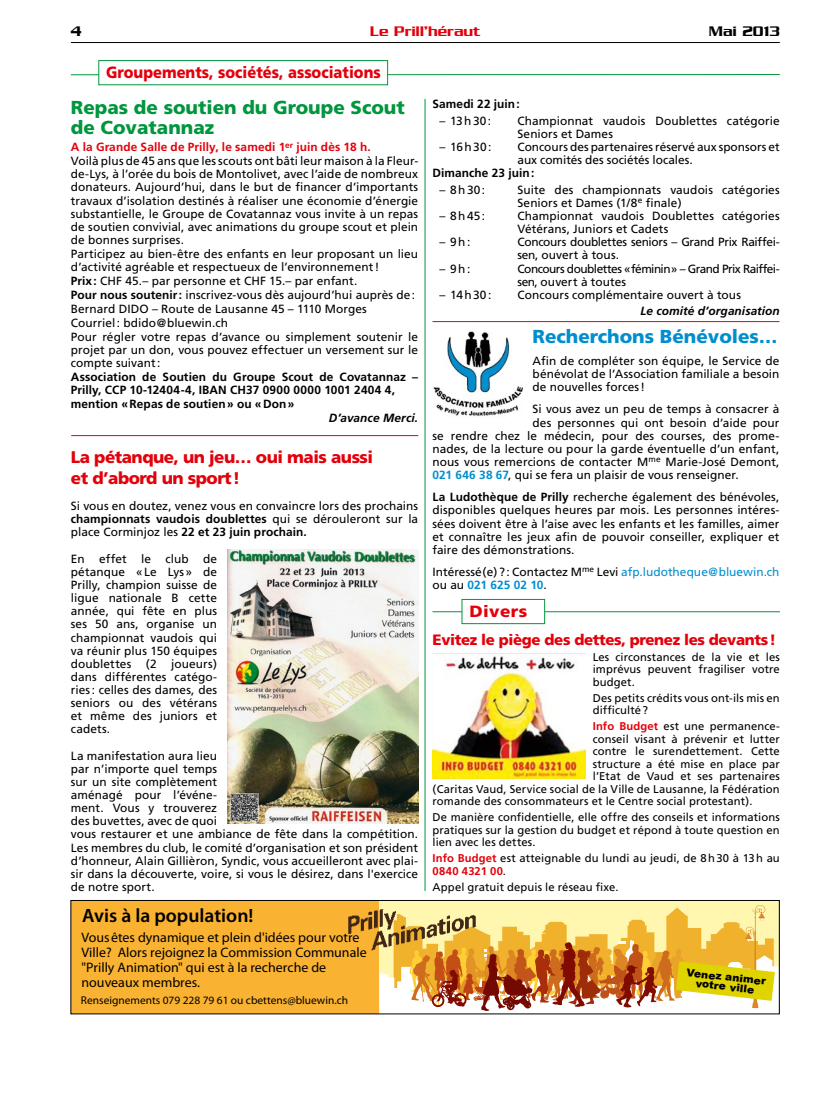
<style>
.page{position:relative;width:833px;height:1099px;background:#fff}
.page>*{position:absolute;margin:0;border:0;box-sizing:border-box;transform-origin:0 0}
.t1{font:600 19.25px "Myriad Pro";color:#000}
.t2{font:900 18.75px/20px "Frutiger";color:#00963e}
.t3{font:900 18.75px "Frutiger";color:#008ecf}
.t4{font:900 16.88px/21.2px "Frutiger";letter-spacing:-.03em;color:#e3000b}
.t5{font:900 16.25px "Frutiger";color:#e3000b;scale:.9 1}
.t6{font:900 16.25px "Frutiger";color:#e3000b;scale:1.05 1}
.t7{font:900 15px "Frutiger";letter-spacing:-.025em;color:#e3000b}
.t8{font:500 15px "Serpentine";color:#e3000b}
.t9{font:500 15px "Serpentine";letter-spacing:-.005em;color:#000}
.t10{font:italic 13.75px/15px "Myriad Pro";color:#000}
.t11{font:11.88px/13.1px "Frutiger";letter-spacing:.005em;color:#000}
.t12{font:700 11.88px/13.5px "Frutiger";letter-spacing:.01em;color:#000}
.t13{font:11.88px/13.1px "Frutiger";letter-spacing:-.045em;color:#000}
.t14{font:11.88px/13.1px "Frutiger";letter-spacing:-.025em;color:#000}
.t15{font:italic 700 11.88px "Frutiger";letter-spacing:.005em;color:#000}
.t16{font:11.25px/12.5px "Frutiger";letter-spacing:.01em;color:#000;text-align:justify}
.t17{font:11.25px "Myriad Pro";color:#000}
.t18{font:900 10.5px/9.5px "Arial";color:#000;text-align:center}
.s1{font-weight:700;color:#e3000b}
.s2{font-weight:700}
.s3{font-weight:700;color:#008ecf}
.s4{color:#008ecf}
</style>
<div class="page">
<hr style="left:71px;top:42px;width:709px;height:1px;background:#000">
<hr style="left:432px;top:611px;width:348px;height:1px;background:#00963e">
<div style="left:462px;top:599px;width:82px;height:24px;background:#fff"></div>
<div style="left:461px;top:599px;width:84px;height:25px;border:1px solid #00963e"></div>
<hr style="left:425px;top:99px;width:1px;height:792px;background:#00963e">
<hr style="left:71px;top:74px;width:709px;height:1px;background:#00963e">
<div style="left:99px;top:61px;width:288px;height:24px;background:#fff"></div>
<div style="left:98px;top:60px;width:290px;height:25px;border:1px solid #00963e"></div>
<hr style="left:71px;top:435px;width:347px;height:1px;background:#e3000b">
<hr style="left:432px;top:321px;width:347px;height:1px;background:#e3000b">
<div style="left:73px;top:902px;width:306px;height:110px;background:#f9b231"></div>
<div style="left:379px;top:900px;width:399px;height:113px;background:#fff7af"></div>
<img style="left:347px;top:908px;width:32px;height:42px">
<svg style="left:379px;top:905px;width:398px;height:107px"></svg>
<div style="left:71px;top:900px;width:708px;height:114px;border:1px solid #000"></div>
<img style="left:433px;top:331px;width:91px;height:85px">
<img style="left:228px;top:549px;width:190px;height:274px">
<img style="left:432px;top:653px;width:153px;height:125px">
<p class="t9" style="left:71px;top:23px;width:12px">4</p>
<p class="t8" style="left:370px;top:23px;width:112px">Le Prill’héraut</p>
<p class="t9" style="left:709px;top:23px;width:72px">Mai 2013</p>
<h3 class="t5" style="left:106px;top:62px;width:306px">Groupements, sociétés, associations</h3>
<h2 class="t2" style="left:71px;top:97px;width:335px">Repas de soutien du Groupe Scout de Covatannaz</h2>
<p class="t11" style="left:71px;top:140px;width:349px;line-height:13.5px"><span class="s1">A la Grande Salle de Prilly, le samedi 1</span><sup>er</sup> <span class="s1">juin dès 18 h.<br></span>Voilà plus de 45 ans que les scouts ont bâti leur maison à la Fleur&shy;de-Lys, à l’orée du bois de Montolivet, avec l’aide de nombreux donateurs. Aujourd’hui, dans le but de financer d’importants travaux d’isolation destinés à réaliser une économie d’énergie substantielle, le Groupe de Covatannaz vous invite à un repas de soutien convivial, avec animations du groupe scout et plein de bonnes surprises.<br>Participez au bien-être des enfants en leur proposant un lieu d’activité agréable et respectueux de l’environnement !<br><span class="s2">Prix :</span> CHF 45.– par personne et CHF 15.– par enfant.<br><span class="s2">Pour nous soutenir :</span> inscrivez-vous dès aujourd’hui auprès de :<br>Bernard DIDO – Route de Lausanne 45 – 1110 Morges<br>Courriel : bdido@bluewin.ch<br>Pour régler votre repas d’avance ou simplement soutenir le projet par un don, vous pouvez effectuer un versement sur le compte suivant :</p>
<p class="t12" style="left:71px;top:370px;width:349px">Association de Soutien du Groupe Scout de Covatannaz –<br>Prilly, CCP 10-12404-4, IBAN CH37 0900 0000 1001 2404 4, mention « Repas de soutien » ou « Don »</p>
<p class="t15" style="left:329px;top:411px;width:91px">D’avance Merci.</p>
<h3 class="t4" style="left:71px;top:446px;width:304px">La pétanque, un jeu… oui mais aussi et d’abord un sport !</h3>
<p class="t11" style="left:71px;top:499px;width:349px;text-align:justify">Si vous en doutez, venez vous en convaincre lors des prochains <span class="s2">championnats vaudois doublettes</span> qui se dérouleront sur la place Corminjoz les <span class="s2">22 et 23 juin prochain.</span></p>
<p class="t11" style="left:71px;top:552px;width:148px;text-align:justify">En effet le club de pétanque « Le Lys » de Prilly, champion suisse de ligue nationale B cette anné e, qui fête en plus ses 50 ans, organise un championnat vaudois qui va réunir plus 150 équipes doublettes (2 joueurs) dans différentes catégo&shy;ries : celles des dames, des seniors ou des vétérans et même des juniors et cadets.</p>
<p class="t11" style="left:71px;top:749px;width:349px">La manifestation aura lieu<br>par n’importe quel temps<br>sur un site complètement<br>aménagé pour l’événe-<br>ment. Vous y trouverez<br>des buvettes, avec de quoi<br>vous restaurer et une ambiance de fête dans la compétition.<br>Les membres du club, le comité d’organisation et son président d’honneur, Alain Gillièron, Syndic, vous accueilleront avec plai&shy;sir dans la découverte, voire, si vous le désirez, dans l'exercice de notre sport.</p>
<h1 class="t1" style="left:82px;top:904px;width:173px">Avis à la population!</h1>
<p class="t10" style="left:82px;top:930px;width:287px">Vous êtes dynamique et plein d'idées pour votre Ville? Alors rejoignez la Commission Communale "Prilly Animation" qui est à la recherche de nouveaux membres.</p>
<p class="t17" style="left:81px;top:994px;width:269px">Renseignements 079 228 79 61 ou cbettens@bluewin.ch</p>
<p class="t12" style="left:432px;top:97px;width:89px">Samedi 22 juin :</p>
<p class="t11" style="left:439px;top:114px;width:53px">– 13 h 30 :</p>
<p class="t11" style="left:517px;top:114px;width:264px">Championnat vaudois Doublettes catégorie<br>Seniors et Dames</p>
<p class="t11" style="left:439px;top:140px;width:53px">– 16 h 30 :</p>
<p class="t11" style="left:517px;top:140px;width:264px">Concours des partenaires réservé aux sponsors et aux comités des sociétés locales.</p>
<p class="t12" style="left:432px;top:166px;width:103px">Dimanche 23 juin :</p>
<p class="t11" style="left:439px;top:183px;width:47px">– 8 h 30 :</p>
<p class="t11" style="left:517px;top:183px;width:264px">Suite des championnats vaudois catégories<br>Seniors et Dames (1/8<sup>e</sup> finale)</p>
<p class="t11" style="left:439px;top:209px;width:47px">– 8 h 45 :</p>
<p class="t11" style="left:517px;top:209px;width:264px">Championnat vaudois Doublettes catégories<br>Vétérans, Juniors et Cadets</p>
<p class="t11" style="left:439px;top:236px;width:32px">– 9 h :</p>
<p class="t14" style="left:517px;top:236px;width:264px">Concours doublettes seniors – Grand Prix Raiffei&shy;sen, ouvert à tous.</p>
<p class="t11" style="left:439px;top:262px;width:32px">– 9 h :</p>
<p class="t13" style="left:517px;top:262px;width:264px">Concours doublettes « féminin » – Grand Prix Raiffei&shy;sen, ouvert à toutes</p>
<p class="t11" style="left:439px;top:288px;width:53px">– 14 h 30 :</p>
<p class="t11" style="left:517px;top:288px;width:225px">Concours complémentaire ouvert à tous</p>
<p class="t15" style="left:640px;top:304px;width:141px">Le comité d’organisation</p>
<h2 class="t3" style="left:532px;top:325px;width:247px">Recherchons Bénévoles…</h2>
<p class="t11" style="left:532px;top:354px;width:248px;text-align:justify">Afin de compléter son équipe, le Service de bénévolat de l’Association familiale a besoin de nouvelles forces !</p>
<p class="t11" style="left:532px;top:403px;width:248px">Si vous avez un peu de temps à consacrer à</p>
<p class="t11" style="left:532px;top:416px;width:248px">des personnes qui ont besoin d’aide pour</p>
<p class="t11" style="left:432px;top:429px;width:348px">se rendre chez le médecin, pour des courses, des prome-</p>
<p class="t11" style="left:432px;top:442px;width:348px">nades, de la lecture ou pour la garde éventuelle d’un enfant,</p>
<p class="t11" style="left:432px;top:455px;width:348px">nous vous remercions de contacter M<sup>me</sup> Marie-José Demont,</p>
<p class="t11" style="left:432px;top:468px;width:308px"><span class="s3">021 646 38 67</span>, qui se fera un plaisir de vous renseigner.</p>
<p class="t11" style="left:432px;top:490px;width:348px;text-align:justify"><span class="s2">La Ludothèque de Prilly</span> recherche également des bénévoles, disponibles quelques heures par mois. Les personnes intéres&shy;sées doivent être à l’aise avec les enfants et les familles, aimer et connaître les jeux afin de pouvoir conseiller, expliquer et faire des démonstrations.</p>
<p class="t11" style="left:432px;top:565px;width:348px">Intéressé(e) ? : Contactez M<sup>me</sup> Levi <span class="s4">afp.ludotheque@bluewin.ch </span>ou au <span class="s3">021 625 02 10</span>.</p>
<h3 class="t6" style="left:469px;top:601px;width:57px">Divers</h3>
<p class="t7" style="left:432px;top:630px;width:345px">Evitez le piège des dettes, prenez les devants !</p>
<p class="t16" style="left:593px;top:650px;width:189px">Les circonstances de la vie et les imprévus peuvent fragiliser votre budget.</p>
<p class="t16" style="left:593px;top:691px;width:189px">Des petits crédits vous ont-ils mis en difficulté ?</p>
<p class="t16" style="left:593px;top:720px;width:189px"><span class="s1">Info Budget</span> est une permanence-</p>
<p class="t16" style="left:593px;top:732px;width:189px">conseil visant à prévenir et lutter</p>
<p class="t16" style="left:593px;top:745px;width:189px">contre le surendettement. Cette</p>
<p class="t16" style="left:593px;top:757px;width:189px">structure a été mise en place par</p>
<p class="t16" style="left:593px;top:770px;width:189px">l’Etat de Vaud et ses partenaires</p>
<p class="t16" style="left:432px;top:782px;width:349px">(Caritas Vaud, Service social de la Ville de Lausanne, la Fédération</p>
<p class="t16" style="left:432px;top:795px;width:321px">romande des consommateurs et le Centre social protestant).</p>
<p class="t16" style="left:432px;top:811px;width:349px">De manière confidentielle, elle offre des conseils et informations pratiques sur la gestion du budget et répond à toute question en lien avec les dettes.</p>
<p class="t16" style="left:432px;top:852px;width:349px"><span class="s1">Info Budget</span> est atteignable du lundi au jeudi, de 8 h 30 à 13 h au<br><span class="s1">0840 4321 00</span>.</p>
<p class="t16" style="left:432px;top:880px;width:187px">Appel gratuit depuis le réseau fixe.</p>
<p class="t18" style="left:687px;top:967px;width:81px;rotate:6deg">Venez animer votre ville</p>
</div>
